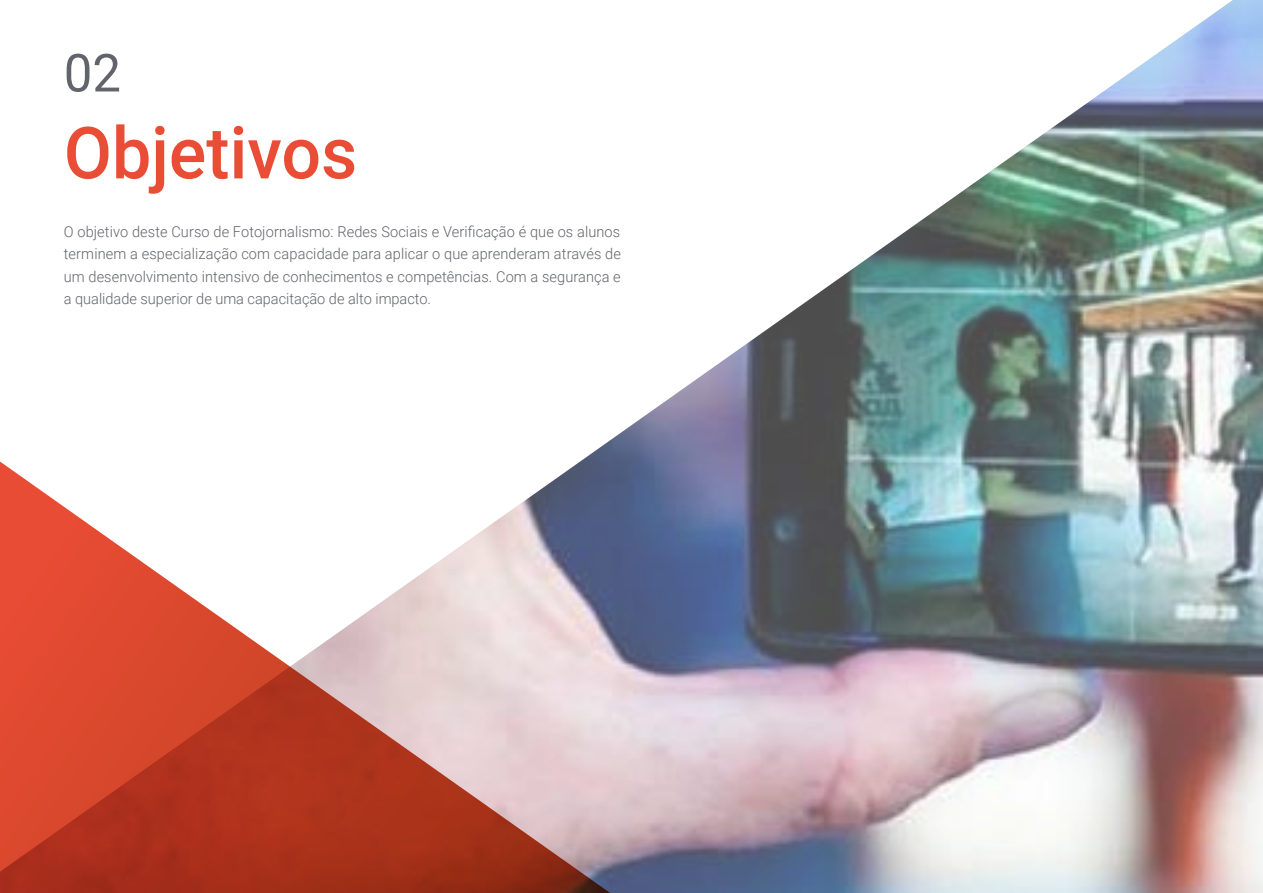
<style>
.page{position:relative;width:1263px;height:893px;background:#fff}
.page>*{position:absolute;margin:0;border:0;box-sizing:border-box;transform-origin:0 0}
.t1{font:500 72px "Roboto";color:#e94d35}
.t2{font:52.5px "Roboto";color:#61646a}
.t3{font:300 15px/22.5px "Roboto";color:#61646a;text-align:justify}
</style>
<div class="page">
<img style="left:602px;top:0;width:661px;height:893px">
<svg style="left:0;top:446px;width:640px;height:447px"></svg>
<h2 class="t2" style="left:64px;top:36px;width:59px">02</h2>
<h1 class="t1" style="left:64px;top:102px;width:295px">Objetivos</h1>
<p class="t3" style="left:64px;top:219px;width:559px">O objetivo deste Curso de Fotojornalismo: Redes Sociais e Verificação é que os alunos terminem a especialização com capacidade para aplicar o que aprenderam através de um desenvolvimento intensivo de conhecimentos e competências. Com a segurança e a qualidade superior de uma capacitação de alto impacto.</p>
</div>
